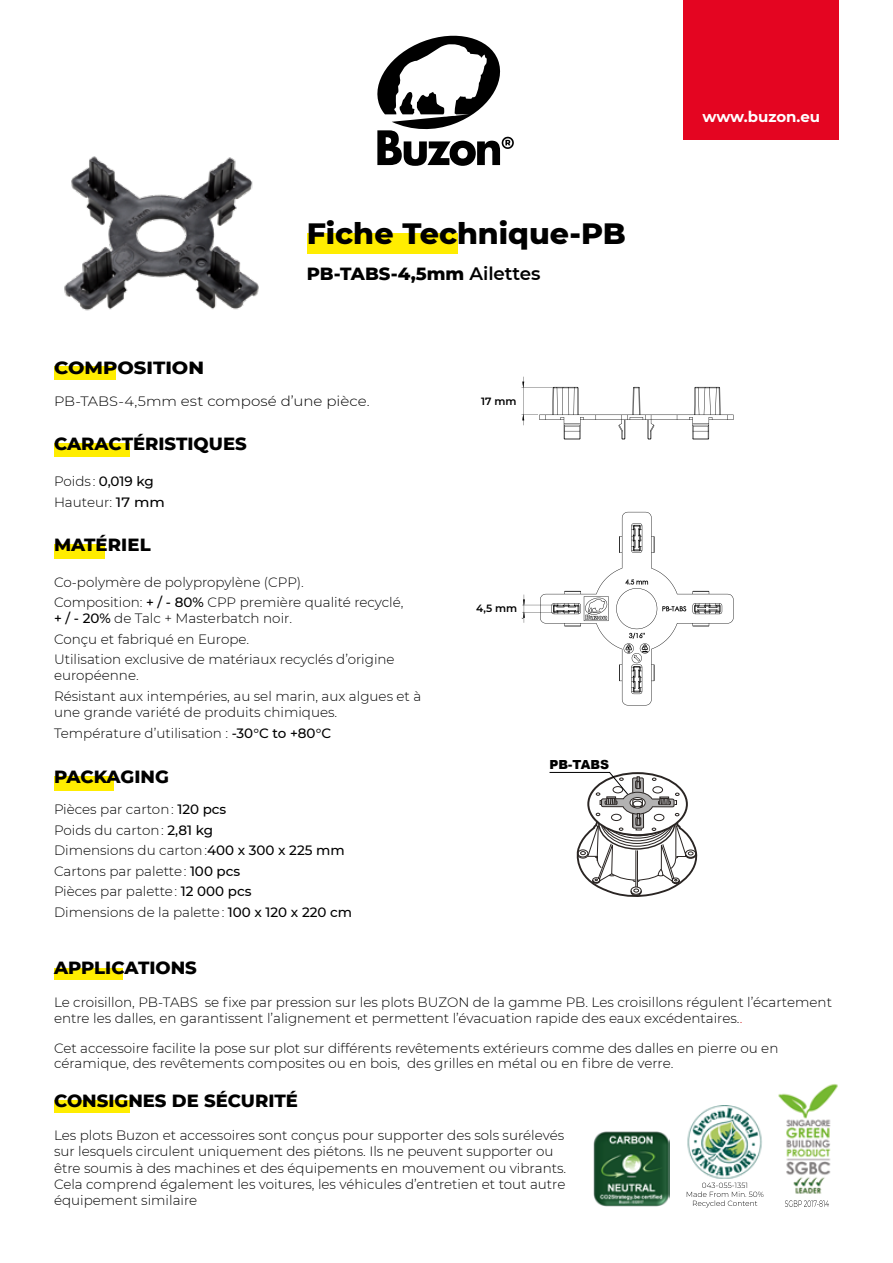
<style>
.page{position:relative;width:893px;height:1263px;background:#fff}
.page>*{position:absolute;margin:0;border:0;box-sizing:border-box;transform-origin:0 0}
.t1{font:800 30px "Montserrat";color:#000}
.t2{font:800 18px "Montserrat";color:#000}
.t3{font:800 18px "Montserrat";color:#000;scale:1.08 1}
.t4{font:700 15px "Montserrat";color:#fff}
.t5{font:300 13.95px "Montserrat";color:#000;scale:1.08 1}
.t6{font:300 13.5px/20.4px "Montserrat";color:#000}
.t7{font:900 12.45px "Arial";color:#000}
.t8{font:600 10.5px "Montserrat";color:#000}
.s1{font-weight:600}
.s2{font-size:13.5px}
.s3{font-weight:500}
.s4{color:#cd171a}
</style>
<div class="page">
<div style="left:54px;top:1100px;width:76px;height:13px;background:#ffed00"></div>
<div style="left:54px;top:968px;width:68px;height:12px;background:#ffed00"></div>
<div style="left:307px;top:233px;width:150px;height:20px;background:#ffed00"></div>
<img style="left:64px;top:156px;width:195px;height:155px">
<svg style="left:377px;top:35px;width:137px;height:131px"></svg>
<div style="left:684px;top:0;width:155px;height:140px;background:#e40521"></div>
<div style="left:54px;top:776px;width:59px;height:15px;background:#ffed00"></div>
<div style="left:54px;top:366px;width:62px;height:14px;background:#ffed00"></div>
<div style="left:54px;top:544px;width:51px;height:15px;background:#ffed00"></div>
<div style="left:54px;top:443px;width:75px;height:14px;background:#ffed00"></div>
<svg style="left:521px;top:377px;width:212px;height:62px"></svg>
<svg style="left:522px;top:512px;width:211px;height:193px"></svg>
<svg style="left:549px;top:772px;width:149px;height:125px"></svg>
<img style="left:593px;top:1131px;width:76px;height:76px">
<img style="left:778px;top:1084px;width:60px;height:110px">
<img style="left:687px;top:1105px;width:75px;height:74px">
<svg style="left:785px;top:1200px;width:44px;height:7px"></svg>
<svg style="left:687px;top:1183px;width:76px;height:24px"></svg>
<h1 class="t1" style="left:307px;top:211px;width:321px">Fiche Technique-PB</h1>
<h2 class="t2" style="left:307px;top:260px;width:235px">PB-TABS-4,5mm <span class="s1">Ailettes</span></h2>
<h2 class="t3" style="left:54px;top:354px;width:140px">COMPOSITION</h2>
<p class="t5" style="left:54px;top:392px;width:294px"><span class="s2">PB-TABS-4,5mm</span> est composé d’une pièce<span class="s2">.</span></p>
<h2 class="t2" style="left:54px;top:430px;width:194px">CARACTÉRISTIQUES</h2>
<p class="t6" style="left:54px;top:471px;width:112px">Poids : <span class="s3">0,019 kg<br></span>Hauteur: <span class="s3">17 mm</span></p>
<h2 class="t2" style="left:54px;top:532px;width:98px">MATÉRIEL</h2>
<p class="t6" style="left:54px;top:571px;width:351px">Co-polymère de polypropylène (CPP).<br>Composition: <span class="s3">+ / - 80%</span> CPP première qualité recyclé,</p>
<p class="t6" style="left:54px;top:608px;width:342px"><span class="s3">+ / - 20%</span> de Talc + Masterbatch noir.<br>Conçu et fabriqué en Europe.<br>Utilisation exclusive de matériaux recyclés d’origine</p>
<p class="t6" style="left:54px;top:665px;width:369px">européenne.<br>Résistant aux intempéries, au sel marin, aux algues et à</p>
<p class="t6" style="left:54px;top:702px;width:285px">une grande variété de produits chimiques.<br>Température d’utilisation : <span class="s3">-30°C to +80°C</span></p>
<h2 class="t2" style="left:54px;top:763px;width:116px">PACKAGING</h2>
<p class="t6" style="left:54px;top:799px;width:300px">Pièces par carton : <span class="s3">120 pcs<br></span>Poids du carton : <span class="s3">2,81 kg<br></span>Dimensions du carton :<span class="s3">400 x 300 x 225 mm<br></span>Cartons par palette : <span class="s3">100 pcs<br></span>Pièces par palette : <span class="s3">12 000 pcs<br></span>Dimensions de la palette : <span class="s3">100 x 120 x 220 cm</span></p>
<p class="t8" style="left:481px;top:393px;width:37px">17 mm</p>
<p class="t8" style="left:476px;top:601px;width:43px">4,5 mm</p>
<p class="t7" style="left:549px;top:755px;width:61px">PB-TABS</p>
<p class="t4" style="left:702px;top:105px;width:119px">www.buzon.eu</p>
<h2 class="t2" style="left:54px;top:954px;width:144px">APPLICATIONS</h2>
<p class="t6" style="left:54px;top:994px;width:779px;line-height:16.2px">Le croisillon, PB-TABS se fixe par pression sur les plots BUZON de la gamme PB. Les croisillons régulent l’écartement entre les dalles, en garantissent l’alignement et permettent l’évacuation rapide des eaux excédentaires.<span class="s4">.</span></p>
<p class="t6" style="left:54px;top:1041px;width:726px;line-height:15px">Cet accessoire facilite la pose sur plot sur différents revêtements extérieurs comme des dalles en pierre ou en céramique, des revêtements composites ou en bois, des grilles en métal ou en fibre de verre.</p>
<h2 class="t2" style="left:54px;top:1087px;width:246px">CONSIGNES DE SÉCURITÉ</h2>
<p class="t6" style="left:54px;top:1127px;width:514px;line-height:16.2px">Les plots Buzon et accessoires sont conçus pour supporter des sols surélevés sur lesquels circulent uniquement des piétons. Ils ne peuvent supporter ou être soumis à des machines et des équipements en mouvement ou vibrants.<br>Cela comprend également les voitures, les véhicules d’entretien et tout autre équipement similaire</p>
</div>
